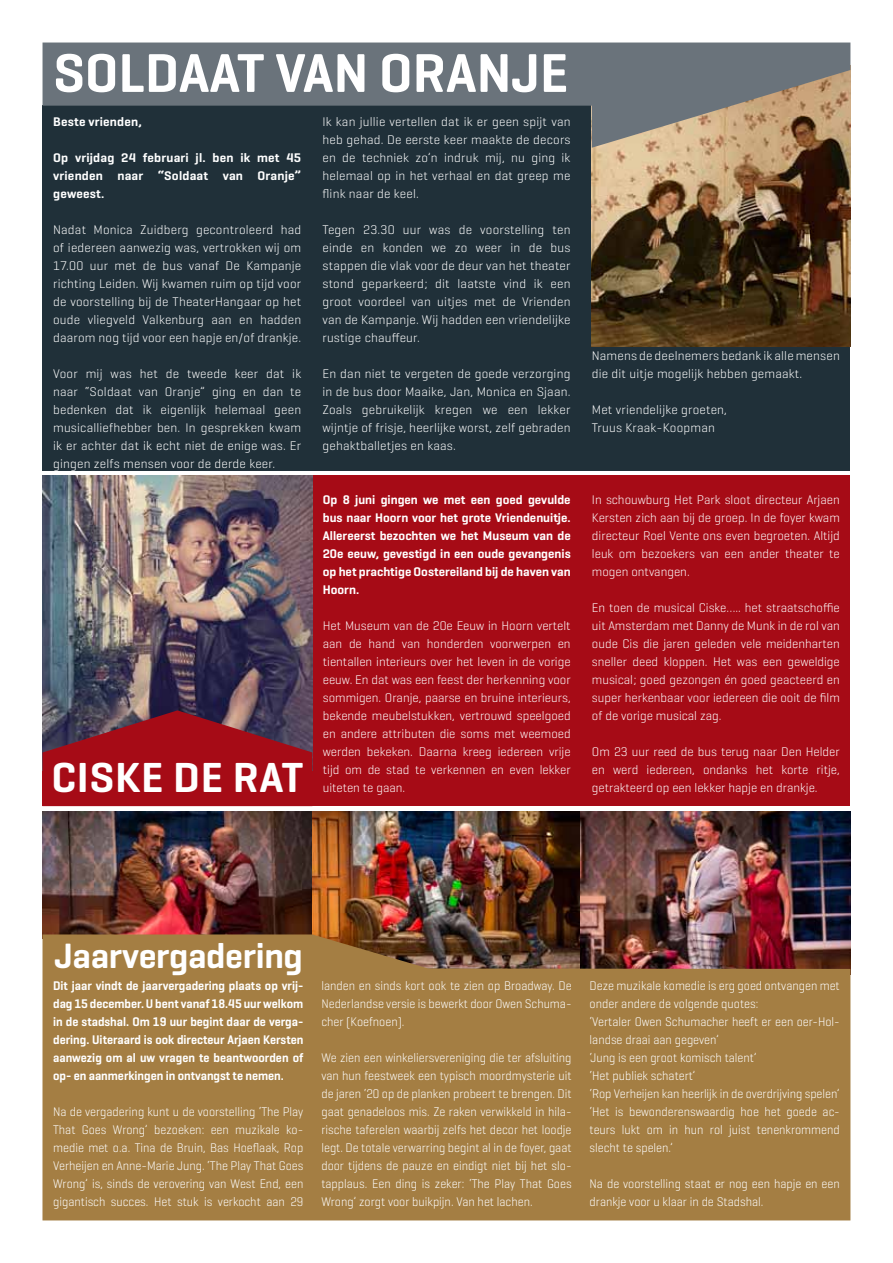
<style>
.page{position:relative;width:893px;height:1263px;background:#fff}
.page>*{position:absolute;margin:0;border:0;box-sizing:border-box;transform-origin:0 0}
.t1{font:600 55.5px "Geogrotesque";color:#fff}
.t2{font:600 42.75px "Geogrotesque";letter-spacing:.015em;color:#fff}
.t3{font:600 35.85px "Geogrotesque";letter-spacing:-.01em;color:#fff}
.t4{font:300 12.75px/18px "Geogrotesque";color:#fff;text-align:justify}
.t5{font:300 12.75px/18px "Geogrotesque";color:#fff;text-align:justify;scale:.95 1}
.t6{font:600 12.75px/18px "Geogrotesque";color:#fff;text-align:justify}
.t7{font:600 12.75px/18px "Geogrotesque";color:#fff;text-align:justify;scale:.95 1}
</style>
<div class="page">
<div style="left:43px;top:105px;width:807px;height:365px;background:#203039"></div>
<div style="left:42px;top:475px;width:808px;height:331px;background:#a60b16"></div>
<img style="left:592px;top:148px;width:258px;height:199px">
<svg style="left:43px;top:43px;width:807px;height:105px;fill:#6a737b"></svg>
<img style="left:42px;top:475px;width:270px;height:296px">
<img style="left:43px;top:811px;width:269px;height:123px">
<img style="left:312px;top:811px;width:538px;height:123px">
<svg style="left:42px;top:934px;width:808px;height:286px;background:#9f7941"></svg>
<svg style="left:43px;top:710px;width:269px;height:61px"></svg>
<h1 class="t1" style="left:53px;top:38px;width:359px">SO LDAAT van ORAN</h1>
<h1 class="t1" style="left:511px;top:38px;width:58px">JE</h1>
<p class="t6" style="left:53px;top:113px;width:90px">Beste vrienden,</p>
<p class="t6" style="left:53px;top:149px;width:250px">Op vrijdag 24 februari jl. ben ik met 45 vrienden naar “Soldaat van Oranje” geweest.</p>
<p class="t4" style="left:53px;top:220px;width:250px">Nadat Monica Zuidberg gecontroleerd had of iedereen aanwezig was, vertrokken wij om 17.00 uur met de bus vanaf De Kampanje richting Leiden. Wij kwamen ruim op tijd voor de voorstelling bij de TheaterHangaar op het oude vliegveld Valkenburg aan en hadden daarom nog tijd voor een hapje en/of drankje.</p>
<p class="t4" style="left:53px;top:364px;width:250px">Voor mij was het de tweede keer dat ik naar “Soldaat van Oranje” ging en dan te bedenken dat ik eigenlijk helemaal geen musicalliefhebber ben. In gesprekken kwam ik er achter dat ik echt niet de enige was. Er gingen zelfs mensen voor de derde keer.</p>
<h2 class="t2" style="left:51px;top:751px;width:254px">Ciske de Rat</h2>
<p class="t4" style="left:322px;top:112px;width:250px">Ik kan jullie vertellen dat ik er geen spijt van heb gehad. De eerste keer maakte de decors en de techniek zo’n indruk mij, nu ging ik helemaal op in het verhaal en dat greep me flink naar de keel.</p>
<p class="t4" style="left:322px;top:220px;width:250px">Tegen 23.30 uur was de voorstelling ten einde en konden we zo weer in de bus stappen die vlak voor de deur van het theater stond geparkeerd; dit laatste vind ik een groot voordeel van uitjes met de Vrienden van de Kampanje. Wij hadden een vriendelijke rustige chauffeur.</p>
<p class="t4" style="left:322px;top:364px;width:250px">En dan niet te vergeten de goede verzorging in de bus door Maaike, Jan, Monica en Sjaan.<br>Zoals gebruikelijk kregen we een lekker wijntje of frisje, heerlijke worst, zelf gebraden gehaktballetjes en kaas.</p>
<p class="t6" style="left:323px;top:491px;width:249px">Op 8 juni gingen we met een goed gevulde bus naar Hoorn voor het grote Vriendenuitje.<br>Allereerst bezochten we het Museum van de 20e eeuw, gevestigd in een oude gevangenis op het prachtige Oostereiland bij de haven van Hoorn.</p>
<p class="t4" style="left:323px;top:616px;width:249px">Het Museum van de 20e Eeuw in Hoorn vertelt aan de hand van honderden voorwerpen en tientallen interieurs over het leven in de vorige eeuw. En dat was een feest der herkenning voor sommigen. Oranje, paarse en bruine interieurs, bekende meubelstukken, vertrouwd speelgoed en andere attributen die soms met weemoed werden bekeken. Daarna kreeg iedereen vrije tijd om de stad te verkennen en even lekker uiteten te gaan.</p>
<p class="t4" style="left:592px;top:346px;width:250px">Namens de deelnemers bedank ik alle mensen die dit uitje mogelijk hebben gemaakt.</p>
<p class="t4" style="left:592px;top:400px;width:137px">Met vriendelijke groeten,<br>Truus Kraak-Koopman</p>
<p class="t4" style="left:592px;top:490px;width:249px">In schouwburg Het Park sloot directeur Arjaen Kersten zich aan bij de groep. In de foyer kwam directeur Roel Vente ons even begroeten. Altijd leuk om bezoekers van een ander theater te mogen ontvangen.</p>
<p class="t4" style="left:592px;top:598px;width:249px">En toen de musical Ciske….. het straatschoffie uit Amsterdam met Danny de Munk in de rol van oude Cis die jaren geleden vele meidenharten sneller deed kloppen. Het was een geweldige musical; goed gezongen én goed geacteerd en super herkenbaar voor iedereen die ooit de film of de vorige musical zag.</p>
<p class="t4" style="left:592px;top:742px;width:249px">Om 23 uur reed de bus terug naar Den Helder en werd iedereen, ondanks het korte ritje, getrakteerd op een lekker hapje en drankje.</p>
<h3 class="t3" style="left:54px;top:933px;width:250px">Jaarvergadering</h3>
<p class="t7" style="left:53px;top:977px;width:265px">Dit jaar vindt de jaarvergadering plaats op vrij&shy;dag 15 december. U bent vanaf 18.45 uur welkom in de stadshal. Om 19 uur begint daar de verga&shy;dering. Uiteraard is ook directeur Arjaen Kersten aanwezig om al uw vragen te beantwoorden of op- en aanmerkingen in ontvangst te nemen.</p>
<p class="t5" style="left:53px;top:1102px;width:265px">Na de vergadering kunt u de voorstelling ‘The Play That Goes Wrong’ bezoeken: een muzikale ko&shy;medie met o.a. Tina de Bruin, Bas Hoeflaak, Rop Verheijen en Anne-Marie Jung. ‘The Play That Goes Wrong’ is, sinds de verovering van West End, een gigantisch succes. Het stuk is verkocht aan 29</p>
<p class="t5" style="left:321px;top:976px;width:265px">landen en sinds kort ook te zien op Broadway. De Nederlandse versie is bewerkt door Owen Schuma&shy;cher (Koefnoen).</p>
<p class="t5" style="left:321px;top:1048px;width:265px">We zien een winkeliersvereniging die ter afsluiting van hun feestweek een typisch moordmysterie uit de jaren ‘20 op de planken probeert te brengen. Dit gaat genadeloos mis. Ze raken verwikkeld in hila&shy;rische taferelen waarbij zelfs het decor het loodje legt. De totale verwarring begint al in de foyer, gaat door tijdens de pauze en eindigt niet bij het slo&shy;tapplaus. Een ding is zeker: ‘The Play That Goes Wrong’ zorgt voor buikpijn. Van het lachen.</p>
<p class="t5" style="left:590px;top:976px;width:265px;text-align:left">Deze muzikale komedie is erg goed ontvangen met onder andere de volgende quotes:<br>‘Vertaler Owen Schumacher heeft er een oer-Hol&shy;landse draai aan gegeven’<br>‘Jung is een groot komisch talent’<br>‘Het publiek schatert’<br>‘Rop Verheijen kan heerlijk in de overdrijving spelen’ ‘Het is bewonderenswaardig hoe het goede ac&shy;teurs lukt om in hun rol juist tenenkrommend slecht te spelen.’</p>
<p class="t5" style="left:590px;top:1174px;width:265px">Na de voorstelling staat er nog een hapje en een drankje voor u klaar in de Stadshal.</p>
</div>
